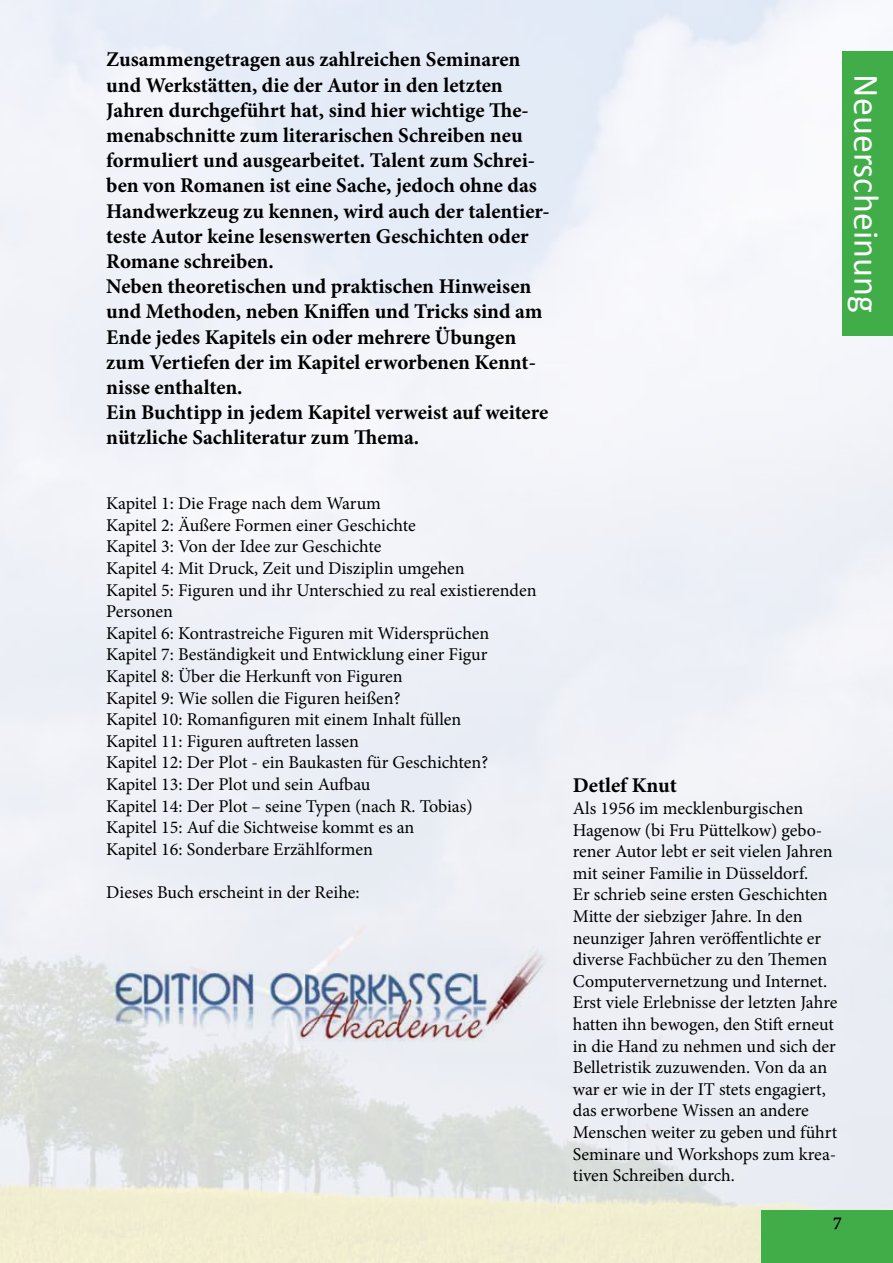
<style>
.page{position:relative;width:893px;height:1263px;background:#fff}
.page>*{position:absolute;margin:0;border:0;box-sizing:border-box;transform-origin:0 0}
.t1{font:36px "Calibri";color:#fff}
.t2{font:700 21px/25.2px "Minion Pro";color:#000}
.t3{font:18px/21.6px "Minion Pro";color:#000}
</style>
<div class="page">
<img style="left:0;top:0;width:892px;height:1262px">
<div style="left:761px;top:1211px;width:132px;height:52px;background:#41ad49"></div>
<img style="left:106px;top:921px;width:450px;height:141px">
<div style="left:842px;top:51px;width:51px;height:285px;background:#41ad49"></div>
<p class="t2" style="left:106px;top:47px;width:416px">Zusammengetragen aus zahlreichen Seminaren</p>
<p class="t2" style="left:106px;top:72px;width:445px">und Werkstätten, die der Autor in den letzten Jahren durchgeführt hat, sind hier wichtige The&shy;menabschnitte zum literarischen Schreiben neu formuliert und ausgearbeitet. Talent zum Schrei&shy;ben von Romanen ist eine Sache, jedoch ohne das Handwerkzeug zu kennen, wird auch der talentier&shy;teste Autor keine lesenswerten Geschichten oder Romane schreiben.<br>Neben theoretischen und praktischen Hinweisen und Methoden, neben Kniffen und Tricks sind am Ende jedes Kapitels ein oder mehrere Übungen zum Vertiefen der im Kapitel erworbenen Kennt&shy;nisse enthalten.<br>Ein Buchtipp in jedem Kapitel verweist auf weitere nützliche Sachliteratur zum Thema.</p>
<p class="t3" style="left:106px;top:493px;width:432px">Kapitel 1: Die Frage nach dem Warum<br>Kapitel 2: Äußere Formen einer Geschichte<br>Kapitel 3: Von der Idee zur Geschichte<br>Kapitel 4: Mit Druck, Zeit und Disziplin umgehen<br>Kapitel 5: Figuren und ihr Unterschied zu real existierenden Personen<br>Kapitel 6: Kontrastreiche Figuren mit Widersprüchen Kapitel 7: Beständigkeit und Entwicklung einer Figur Kapitel 8: Über die Herkunft von Figuren<br>Kapitel 9: Wie sollen die Figuren heißen?<br>Kapitel 10: Romanfiguren mit einem Inhalt füllen<br>Kapitel 11: Figuren auftreten lassen<br>Kapitel 12: Der Plot - ein Baukasten für Geschichten?<br>Kapitel 13: Der Plot und sein Aufbau<br>Kapitel 14: Der Plot – seine Typen (nach R. Tobias)<br>Kapitel 15: Auf die Sichtweise kommt es an<br>Kapitel 16: Sonderbare Erzählformen</p>
<p class="t3" style="left:106px;top:881px;width:255px">Dieses Buch erscheint in der Reihe:</p>
<h1 class="t1" style="left:889px;top:74px;width:239px;rotate:90deg">Neuerscheinung</h1>
<p class="t2" style="left:573px;top:773px;width:106px">Detlef Knut</p>
<p class="t3" style="left:573px;top:797px;width:266px">Als 1956 im mecklenburgischen Hagenow (bi Fru Püttelkow) gebo&shy;rener Autor lebt er seit vielen Jahren mit seiner Familie in Düsseldorf.<br>Er schrieb seine ersten Geschichten Mitte der siebziger Jahre. In den neunziger Jahren veröffentlichte er diverse Fachbücher zu den Themen Computervernetzung und Internet.<br>Erst viele Erlebnisse der letzten Jahre hatten ihn bewogen, den Stift erneut in die Hand zu nehmen und sich der Belletristik zuzuwenden. Von da an war er wie in der IT stets engagiert, das erworbene Wissen an andere Menschen weiter zu geben und führt Seminare und Workshops zum krea&shy;tiven Schreiben durch.</p>
<p class="t3" style="left:833px;top:1213px;width:10px">7</p>
</div>
